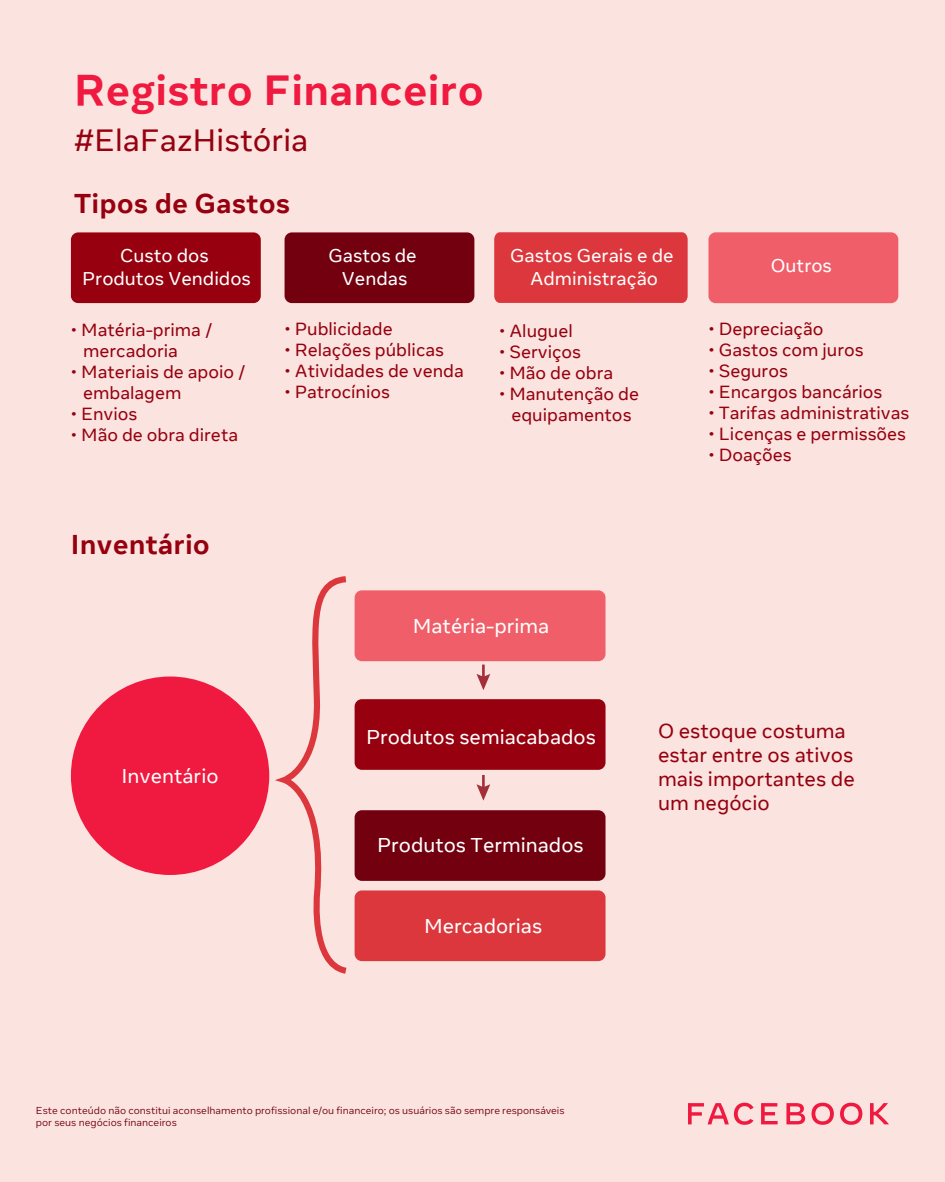
<style>
.page{position:relative;width:945px;height:1182px;background:#fff}
.page>*{position:absolute;margin:0;border:0;box-sizing:border-box;transform-origin:0 0}
.t1{font:700 42px "Optimistic Display";letter-spacing:.025em;color:#f0193f}
.t2{font:30.62px "Optimistic Text";color:#96000f}
.t3{font:700 27.12px "Optimistic Display";letter-spacing:.025em;color:#96000f}
.t4{font:20.12px/24.2px "Optimistic Text";color:#96000f}
.t5{font:19.95px "Optimistic Text";color:#fff}
.t6{font:18.38px/22.1px "Optimistic Text";color:#fff;text-align:center}
.t7{font:17.5px/21px "Optimistic Text";color:#96000f}
.t8{font:10.06px/12.1px "Optimistic Text VF";color:#730111}
</style>
<div class="page">
<div style="left:0;top:0;width:945px;height:1181px;background:#fbe3df"></div>
<div style="left:71px;top:676px;width:198px;height:198px;background:#f0193f;border-radius:50%"></div>
<div style="left:355px;top:890px;width:251px;height:71px;background:#dc373c;border-radius:7px"></div>
<div style="left:285px;top:232px;width:189px;height:71px;background:#73000f;border-radius:7px"></div>
<div style="left:355px;top:810px;width:251px;height:70px;background:#73000f;border-radius:7px"></div>
<div style="left:71px;top:232px;width:190px;height:71px;background:#96000f;border-radius:7px"></div>
<div style="left:355px;top:699px;width:251px;height:70px;background:#96000f;border-radius:7px"></div>
<div style="left:708px;top:232px;width:190px;height:71px;background:#f05f69;border-radius:7px"></div>
<div style="left:355px;top:590px;width:251px;height:71px;background:#f05f69;border-radius:7px"></div>
<svg style="left:278px;top:576px;width:69px;height:398px"></svg>
<hr style="left:482px;top:664px;width:3px;height:15px;background:#a33038">
<svg style="left:477px;top:673px;width:13px;height:17px"></svg>
<hr style="left:482px;top:774px;width:3px;height:15px;background:#a33038">
<svg style="left:477px;top:784px;width:13px;height:16px"></svg>
<svg style="left:688px;top:1102px;width:66px;height:22px"></svg>
<svg style="left:761px;top:1103px;width:17px;height:21px"></svg>
<svg style="left:786px;top:1103px;width:19px;height:21px"></svg>
<svg style="left:812px;top:1102px;width:22px;height:22px"></svg>
<svg style="left:840px;top:1102px;width:22px;height:22px"></svg>
<svg style="left:870px;top:1103px;width:19px;height:21px"></svg>
<div style="left:494px;top:232px;width:194px;height:71px;background:#dc373c"></div>
<h1 class="t1" style="left:74px;top:63px;width:411px">Registro Financeiro</h1>
<h2 class="t2" style="left:74px;top:122px;width:235px">#ElaFazHistória</h2>
<h3 class="t3" style="left:74px;top:186px;width:217px">Tipos de Gastos</h3>
<p class="t6" style="left:82px;top:245px;width:170px">Custo dos<br>Produtos Vendidos</p>
<p class="t6" style="left:328px;top:245px;width:90px">Gastos de<br>Vendas</p>
<p class="t7" style="left:83px;top:319px;width:131px;text-indent:-12px">• Matéria-prima / mercadoria</p>
<p class="t7" style="left:83px;top:361px;width:164px;text-indent:-12px">• Materiais de apoio / embalagem</p>
<p class="t7" style="left:71px;top:403px;width:68px">• Envios</p>
<p class="t7" style="left:71px;top:424px;width:169px">• Mão de obra direta</p>
<h3 class="t3" style="left:71px;top:527px;width:140px">Inventário</h3>
<p class="t7" style="left:285px;top:318px;width:110px">• Publicidade</p>
<p class="t7" style="left:285px;top:339px;width:161px">• Relações públicas</p>
<p class="t7" style="left:285px;top:360px;width:181px">• Atividades de venda</p>
<p class="t7" style="left:285px;top:381px;width:107px">• Patrocínios</p>
<p class="t6" style="left:510px;top:245px;width:165px">Gastos Gerais e de<br>Administração</p>
<p class="t7" style="left:499px;top:320px;width:75px">• Aluguel</p>
<p class="t7" style="left:499px;top:341px;width:83px">• Serviços</p>
<p class="t7" style="left:499px;top:362px;width:116px">• Mão de obra</p>
<p class="t7" style="left:499px;top:383px;width:142px;text-align:center">• Manutenção de equipamentos</p>
<p class="t5" style="left:413px;top:613px;width:138px">Matéria-prima</p>
<p class="t6" style="left:771px;top:254px;width:63px">Outros</p>
<p class="t7" style="left:708px;top:318px;width:117px">• Depreciação</p>
<p class="t7" style="left:708px;top:339px;width:157px">• Gastos com juros</p>
<p class="t7" style="left:708px;top:360px;width:81px">• Seguros</p>
<p class="t7" style="left:708px;top:381px;width:176px">• Encargos bancários</p>
<p class="t7" style="left:708px;top:402px;width:202px">• Tarifas administrativas</p>
<p class="t7" style="left:708px;top:423px;width:199px">• Licenças e permissões</p>
<p class="t7" style="left:708px;top:444px;width:85px">• Doações</p>
<p class="t5" style="left:122px;top:763px;width:98px">Inventário</p>
<p class="t5" style="left:366px;top:724px;width:231px">Produtos semiacabados</p>
<p class="t5" style="left:377px;top:832px;width:208px">Produtos Terminados</p>
<p class="t5" style="left:424px;top:913px;width:120px">Mercadorias</p>
<p class="t4" style="left:658px;top:719px;width:198px">O estoque costuma estar entre os ativos mais importantes de um negócio</p>
<p class="t8" style="left:36px;top:1104px;width:530px">Este conteúdo não constitui aconselhamento profissional e/ou financeiro; os usuários são sempre responsáveis por seus negócios financeiros</p>
</div>
